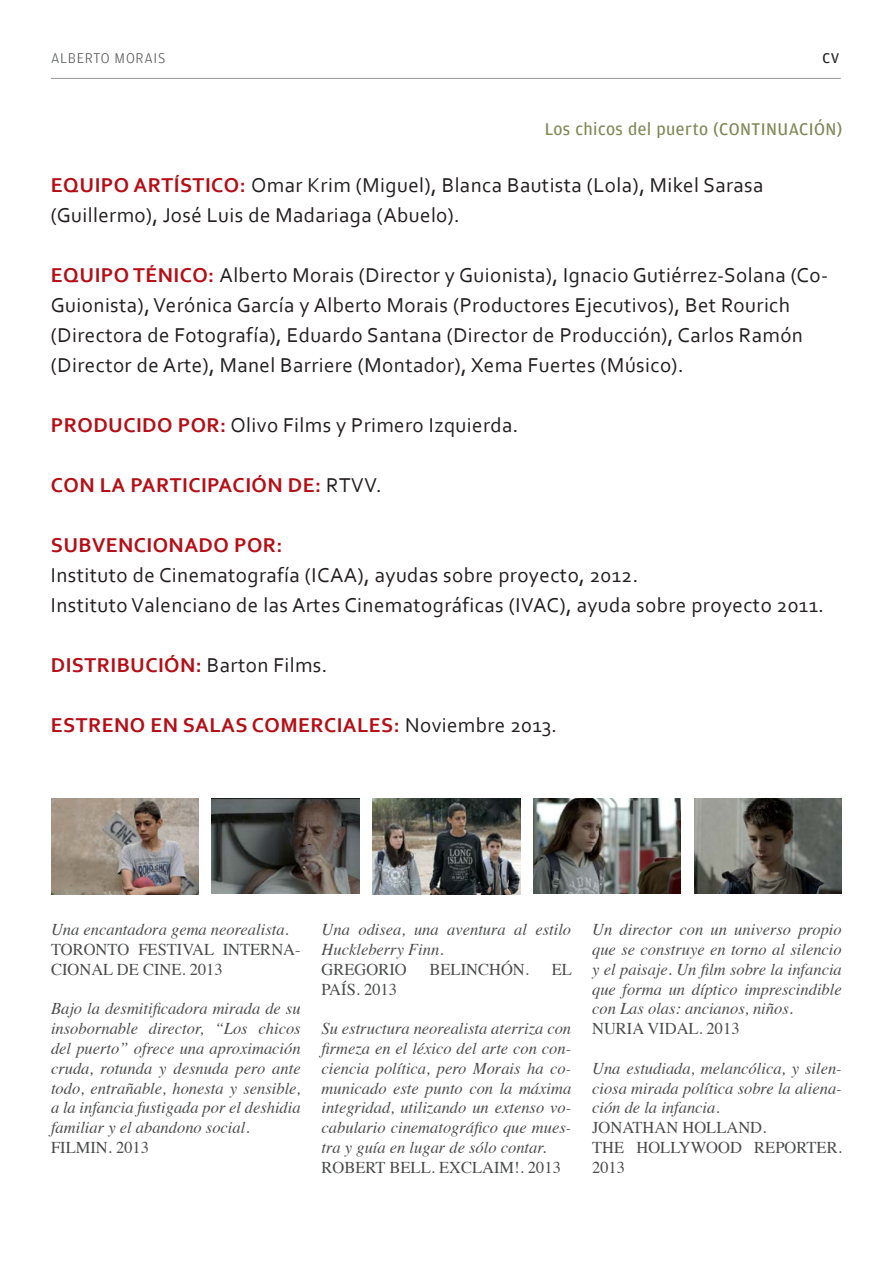
<style>
.page{position:relative;width:893px;height:1263px;background:#fff}
.page>*{position:absolute;margin:0;border:0;box-sizing:border-box;transform-origin:0 0}
.t1{font:21px/30px "Corbel";letter-spacing:.02em;color:#231f20}
.t2{font:700 21px "Corbel";letter-spacing:.02em;color:#b50e16}
.t3{font:18px "Amplitude";letter-spacing:.025em;color:#808756}
.t4{font:italic 16.5px/19.8px "Times";color:#4b4c4d;text-align:justify}
.t5{font:16.5px/19.8px "Times";color:#4b4c4d}
.t6{font:300 15px "Amplitude";letter-spacing:.05em;color:#57585a}
.t7{font:15px "Amplitude";color:#231f20}
.s1{font-weight:700;color:#b50e16}
.s2{font-weight:400;color:#231f20}
</style>
<div class="page">
<hr style="left:51px;top:78px;width:790px;height:1px;background:#969696">
<img style="left:212px;top:799px;width:147px;height:95px">
<img style="left:373px;top:798px;width:147px;height:96px">
<img style="left:694px;top:798px;width:148px;height:96px">
<img style="left:51px;top:799px;width:148px;height:95px">
<img style="left:533px;top:798px;width:148px;height:95px">
<p class="t6" style="left:51px;top:49px;width:116px">ALBERTO MORAIS</p>
<p class="t7" style="left:823px;top:49px;width:18px">CV</p>
<p class="t3" style="left:545px;top:117px;width:299px">Los chicos del puerto (CONTINUACIÓN)</p>
<p class="t1" style="left:51px;top:170px;width:714px"><span class="s1">EQUIPO ARTÍSTICO:</span> Omar Krim (Miguel), Blanca Bautista (Lola), Mikel Sarasa (Guillermo), José Luis de Madariaga (Abuelo).</p>
<p class="t1" style="left:51px;top:260px;width:779px"><span class="s1">EQUIPO TÉNICO:</span> Alberto Morais (Director y Guionista), Ignacio Gutiérrez-Solana (Co-Guionista), Verónica García y Alberto Morais (Productores Ejecutivos), Bet Rourich (Directora de Fotografía), Eduardo Santana (Director de Producción), Carlos Ramón (Director de Arte), Manel Barriere (Montador), Xema Fuertes (Músico).</p>
<p class="t1" style="left:51px;top:410px;width:469px"><span class="s1">PRODUCIDO POR:</span> Olivo Films y Primero Izquierda.</p>
<p class="t2" style="left:51px;top:472px;width:332px">CON LA PARTICIPACIÓN DE: <span class="s2">RTVV.</span></p>
<p class="t2" style="left:51px;top:532px;width:233px">SUBVENCIONADO POR:</p>
<p class="t1" style="left:51px;top:560px;width:775px">Instituto de Cinematografía (ICAA), ayudas sobre proyecto, 2012.<br>Instituto Valenciano de las Artes Cinematográficas (IVAC), ayuda sobre proyecto 2011.</p>
<p class="t2" style="left:51px;top:652px;width:278px">DISTRIBUCIÓN: <span class="s2">Barton Films.</span></p>
<p class="t2" style="left:51px;top:712px;width:508px">ESTRENO EN SALAS COMERCIALES: <span class="s2">Noviembre 2013.</span></p>
<p class="t4" style="left:51px;top:919px;width:239px">Una encantadora gema neorealista.</p>
<p class="t5" style="left:51px;top:938px;width:251px">TORONTO FESTIVAL INTERNA-<br>CIONAL DE CINE. 2013</p>
<p class="t4" style="left:51px;top:998px;width:251px">Bajo la desmitificadora mirada de su insobornable director, “Los chicos del puerto” ofrece una aproximación cruda, rotunda y desnuda pero ante todo, entrañable, honesta y sensible, a la infancia fustigada por el deshidia familiar y el abandono social.</p>
<p class="t5" style="left:51px;top:1136px;width:100px">FILMIN. 2013</p>
<p class="t4" style="left:322px;top:919px;width:251px">Una odisea, una aventura al estilo<br>Huckleberry Finn.</p>
<p class="t5" style="left:322px;top:958px;width:87px">GREGORIO</p>
<p class="t5" style="left:429px;top:958px;width:101px">BELINCHÓN.</p>
<p class="t5" style="left:552px;top:958px;width:22px">EL</p>
<p class="t5" style="left:322px;top:978px;width:77px">PAÍS. 2013</p>
<p class="t4" style="left:322px;top:1018px;width:251px">Su estructura neorealista aterriza con firmeza en el léxico del arte con con&shy;ciencia política, pero Morais ha co&shy;municado este punto con la máxima integridad, utilizando un extenso vo&shy;cabulario cinematográfico que mues&shy;tra y guía en lugar de sólo contar.</p>
<p class="t5" style="left:322px;top:1156px;width:241px">ROBERT BELL. EXCLAIM!. 2013</p>
<p class="t4" style="left:592px;top:919px;width:251px">Un director con un universo propio que se construye en torno al silencio y el paisaje. Un film sobre la infancia que forma un díptico imprescindible con Las olas: ancianos, niños.</p>
<p class="t5" style="left:592px;top:1017px;width:149px">NURIA VIDAL. 2013</p>
<p class="t4" style="left:592px;top:1057px;width:251px">Una estudiada, melancólica, y silen&shy;ciosa mirada política sobre la aliena&shy;ción de la infancia.</p>
<p class="t5" style="left:592px;top:1116px;width:251px">JONATHAN HOLLAND.<br>THE HOLLYWOOD REPORTER.<br>2013</p>
</div>
